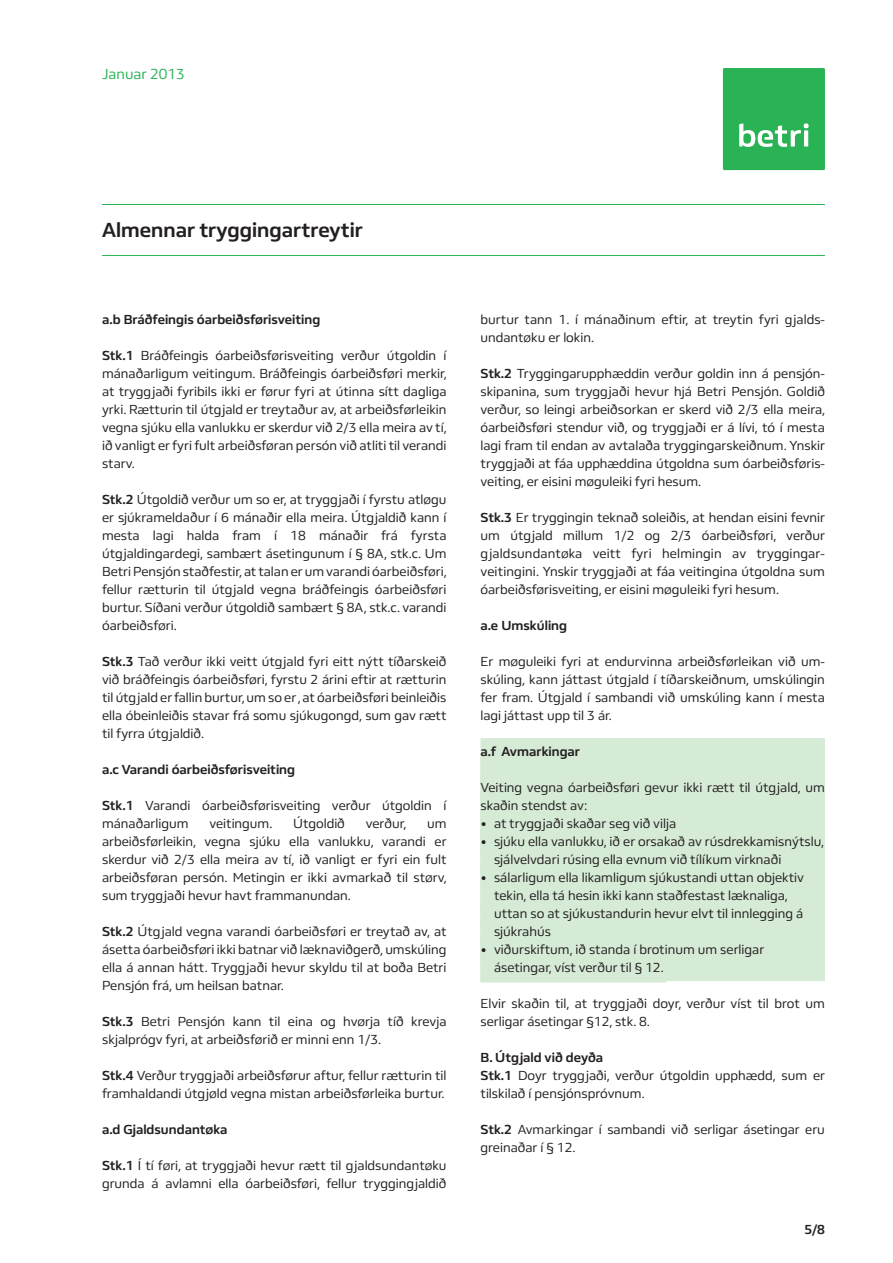
<style>
.page{position:relative;width:893px;height:1263px;background:#fff}
.page>*{position:absolute;margin:0;border:0;box-sizing:border-box;transform-origin:0 0}
.t1{font:700 21px "FS Hackney";color:#231f20}
.t2{font:15px "FS Hackney";color:#2ab355}
.t3{font:13.5px/18px "FS Hackney";color:#231f20}
.t4{font:700 13.5px "FS Hackney";color:#231f20}
.s1{font-weight:700}
</style>
<div class="page">
<div style="left:723px;top:68px;width:102px;height:102px;background:#2ab355"></div>
<svg style="left:739px;top:123px;width:70px;height:24px"></svg>
<hr style="left:102px;top:204px;width:723px;height:1px;background:#2ab355">
<hr style="left:102px;top:255px;width:723px;height:1px;background:#2ab355">
<div style="left:480px;top:738px;width:345px;height:45px;background:#d6ebd6"></div>
<div style="left:480px;top:773px;width:345px;height:30px;background:#d6ebd6"></div>
<div style="left:480px;top:792px;width:345px;height:45px;background:#d6ebd6"></div>
<div style="left:480px;top:828px;width:345px;height:45px;background:#d6ebd6"></div>
<div style="left:480px;top:863px;width:345px;height:30px;background:#d6ebd6"></div>
<div style="left:480px;top:882px;width:345px;height:45px;background:#d6ebd6"></div>
<div style="left:480px;top:918px;width:345px;height:45px;background:#d6ebd6"></div>
<div style="left:480px;top:936px;width:345px;height:45px;background:#d6ebd6"></div>
<div style="left:480px;top:953px;width:186px;height:30px;background:#d6ebd6"></div>
<p class="t2" style="left:102px;top:64px;width:84px">Januar 2013</p>
<h1 class="t1" style="left:102px;top:216px;width:263px">Almennar tryggingartreytir</h1>
<p class="t4" style="left:102px;top:310px;width:220px">a.b Bráðfeingis óarbeiðsførisveiting</p>
<p class="t3" style="left:102px;top:346px;width:346px;text-align:justify"><span class="s1">Stk.1</span> Bráðfeingis óarbeiðsførisveiting verður útgoldin í mánaðarligum veitingum. Bráðfeingis óarbeiðsføri merkir, at tryggjaði fyribils ikki er førur fyri at útinna sítt dagliga yrki. Rætturin til útgjald er treytaður av, at arbeiðsførleikin vegna sjúku ella vanlukku er skerdur við 2/3 ella meira av tí, ið vanligt er fyri fult arbeiðsføran persón við atliti til verandi starv.</p>
<p class="t3" style="left:102px;top:490px;width:346px;text-align:justify"><span class="s1">Stk.2</span> Útgoldið verður um so er, at tryggjaði í fyrstu atløgu er sjúkrameldaður í 6 mánaðir ella meira. Útgjaldið kann í mesta lagi halda fram í 18 mánaðir frá fyrsta útgjaldingardegi, sambært ásetingunum í § 8A, stk.c. Um Betri Pensjón staðfestir, at talan er um varandi óarbeiðsføri, fellur rætturin til útgjald vegna bráðfeingis óarbeiðsføri burtur. Síðani verður útgoldið sambært § 8A, stk.c. varandi óarbeiðsføri.</p>
<p class="t3" style="left:102px;top:652px;width:346px;text-align:justify"><span class="s1">Stk.3</span> Tað verður ikki veitt útgjald fyri eitt nýtt tíðarskeið við bráðfeingis óarbeiðsføri, fyrstu 2 árini eftir at rætturin til útgjald er fallin burtur, um so er , at óarbeiðsføri beinleiðis ella óbeinleiðis stavar frá somu sjúkugongd, sum gav rætt til fyrra útgjaldið.</p>
<p class="t4" style="left:102px;top:760px;width:195px">a.c Varandi óarbeiðsførisveiting</p>
<p class="t3" style="left:102px;top:796px;width:346px"><span class="s1">Stk.1</span> Varandi óarbeiðsførisveiting verður útgoldin í mánaðarligum</p>
<p class="t3" style="left:209px;top:814px;width:65px">veitingum.</p>
<p class="t3" style="left:293px;top:814px;width:53px">Útgoldið</p>
<p class="t3" style="left:366px;top:814px;width:42px">verður,</p>
<p class="t3" style="left:102px;top:814px;width:346px;text-align:justify;text-indent:325px">um arbeiðsførleikin, vegna sjúku ella vanlukku, varandi er skerdur við 2/3 ella meira av tí, ið vanligt er fyri ein fult arbeiðsføran persón. Metingin er ikki avmarkað til størv, sum tryggjaði hevur havt frammanundan.</p>
<p class="t3" style="left:102px;top:922px;width:346px;text-align:justify"><span class="s1">Stk.2</span> Útgjald vegna varandi óarbeiðsføri er treytað av, at ásetta óarbeiðsføri ikki batnar við læknaviðgerð, umskúling ella á annan hátt. Tryggjaði hevur skyldu til at boða Betri Pensjón frá, um heilsan batnar.</p>
<p class="t3" style="left:102px;top:1012px;width:346px"><span class="s1">Stk.3</span> Betri Pensjón kann til eina og hvørja tíð krevja skjalprógv fyri, at arbeiðsførið er minni enn 1/3.</p>
<p class="t3" style="left:102px;top:1066px;width:346px"><span class="s1">Stk.4</span> Verður tryggjaði arbeiðsførur aftur, fellur rætturin til framhaldandi útgjøld vegna mistan arbeiðsførleika burtur.</p>
<p class="t4" style="left:102px;top:1120px;width:127px">a.d Gjaldsundantøka</p>
<p class="t3" style="left:102px;top:1156px;width:346px"><span class="s1">Stk.1</span> Í tí føri, at tryggjaði hevur rætt til gjaldsundantøku grunda á avlamni ella óarbeiðsføri, fellur tryggingjaldið</p>
<p class="t3" style="left:480px;top:310px;width:346px">burtur tann 1. í mánaðinum eftir, at treytin fyri gjalds&shy;undantøku er lokin.</p>
<p class="t3" style="left:480px;top:364px;width:346px;text-align:justify"><span class="s1">Stk.2</span> Tryggingarupphæddin verður goldin inn á pensjón&shy;skipanina, sum tryggjaði hevur hjá Betri Pensjón. Goldið verður, so leingi arbeiðsorkan er skerd við 2/3 ella meira, óarbeiðsføri stendur við, og tryggjaði er á lívi, tó í mesta lagi fram til endan av avtalaða tryggingarskeiðnum. Ynskir tryggjaði at fáa upphæddina útgoldna sum óarbeiðsføris&shy;veiting, er eisini møguleiki fyri hesum.</p>
<p class="t3" style="left:480px;top:508px;width:346px;text-align:justify"><span class="s1">Stk.3</span> Er tryggingin teknað soleiðis, at hendan eisini fevnir um útgjald millum 1/2 og 2/3 óarbeiðsføri, verður gjaldsundantøka veitt fyri helmingin av tryggingar&shy;veitingini. Ynskir tryggjaði at fáa veitingina útgoldna sum óarbeiðsførisveiting, er eisini møguleiki fyri hesum.</p>
<p class="t4" style="left:480px;top:616px;width:88px">a.e Umskúling</p>
<p class="t3" style="left:480px;top:652px;width:346px;text-align:justify">Er møguleiki fyri at endurvinna arbeiðsførleikan við um&shy;skúling, kann játtast útgjald í tíðarskeiðnum, umskúlingin fer fram. Útgjald í sambandi við umskúling kann í mesta lagi játtast upp til 3 ár.</p>
<p class="t4" style="left:480px;top:742px;width:101px">a.f Avmarkingar</p>
<p class="t3" style="left:480px;top:778px;width:346px">Veiting vegna óarbeiðsføri gevur ikki rætt til útgjald, um skaðin stendst av:</p>
<p class="t3" style="left:480px;top:814px;width:197px">• at tryggjaði skaðar seg við vilja</p>
<p class="t3" style="left:494px;top:832px;width:332px;text-indent:-14px">• sjúku ella vanlukku, ið er orsakað av rúsdrekkamisnýtslu, sjálvelvdari rúsing ella evnum við tílíkum virknaði</p>
<p class="t3" style="left:494px;top:868px;width:312px;text-indent:-14px">• sálarligum ella likamligum sjúkustandi uttan objektiv tekin, ella tá hesin ikki kann staðfestast læknaliga, uttan so at sjúkustandurin hevur elvt til innlegging á sjúkrahús</p>
<p class="t3" style="left:494px;top:940px;width:272px;text-indent:-14px">• viðurskiftum, ið standa í brotinum um serligar ásetingar, víst verður til § 12.</p>
<p class="t3" style="left:480px;top:994px;width:346px">Elvir skaðin til, at tryggjaði doyr, verður víst til brot um serligar ásetingar §12, stk. 8.</p>
<p class="t3" style="left:480px;top:1048px;width:346px"><span class="s1">B. Útgjald við deyða<br>Stk.1</span> Doyr tryggjaði, verður útgoldin upphædd, sum er tilskilað í pensjónspróvnum.</p>
<p class="t3" style="left:480px;top:1120px;width:346px"><span class="s1">Stk.2</span> Avmarkingar í sambandi við serligar ásetingar eru greinaðar í § 12.</p>
<p class="t4" style="left:804px;top:1220px;width:22px">5/8</p>
</div>
